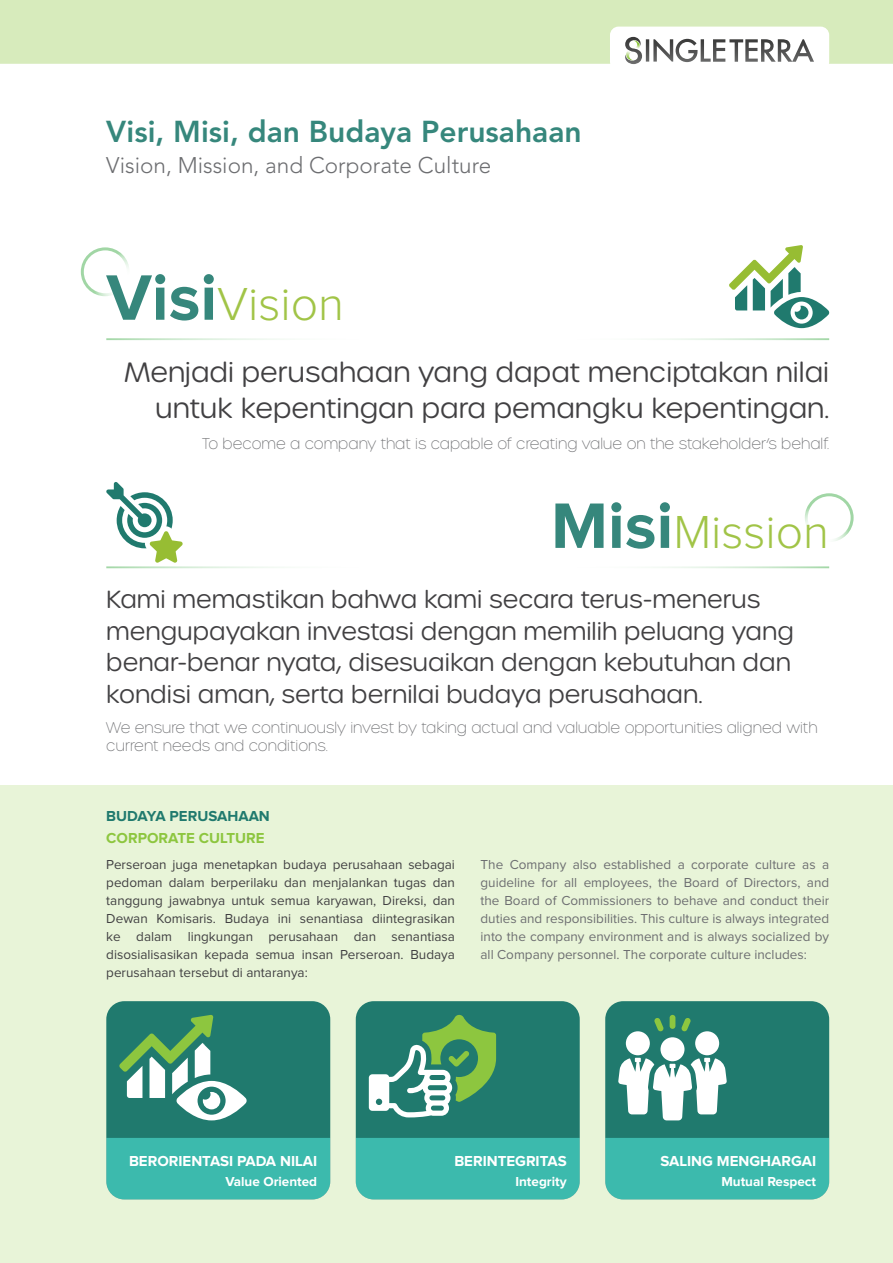
<style>
.page{position:relative;width:893px;height:1263px;background:#fff}
.page>*{position:absolute;margin:0;border:0;box-sizing:border-box;transform-origin:0 0}
.t1{font:300 48px "Proxima Nova";color:#a1c447}
.t2{font:800 30px "Avenir LT Std";color:#36877c}
.t3{font:300 27px/36px "Urbane Rounded";color:#414042;text-align:right}
.t4{font:300 24px/31.5px "Urbane Rounded";color:#414042}
.t5{font:300 22.5px "Avenir LT Std";color:#6d6e71}
.t6{font:100 15px/18px "Urbane Rounded";color:#6d6e71}
.t7{font:700 15px "Proxima Nova";color:#fff}
.t8{font:700 15px "Proxima Nova";color:#207a6e}
.t9{font:700 15px "Proxima Nova";color:#8dc63f}
.t10{font:13.5px/18px "Proxima Nova";color:#414042;text-align:justify}
.t11{font:13.5px/18px "Proxima Nova";color:#6d6e71;text-align:justify}
.t12{font:700 13.5px "Proxima Nova";color:#fff}
.s1{font-weight:700;font-size:66.45px;color:#36877c}
</style>
<div class="page">
<svg style="left:0;top:0;width:893px;height:64px;background:#d9ecc0"></svg>
<svg style="left:625px;top:37px;width:189px;height:27px"></svg>
<div style="left:0;top:785px;width:893px;height:478px;background:#e8f4d8"></div>
<div style="left:81px;top:247px;width:49px;height:49px;border:3px solid #41ad49;border-radius:50%"></div>
<div style="left:805px;top:493px;width:49px;height:49px;border:3px solid #41ad49;border-radius:50%"></div>
<hr style="left:106px;top:338px;width:723px;height:2px;background:#41ad49">
<hr style="left:106px;top:566px;width:723px;height:2px;background:#41ad49">
<div style="left:106px;top:1001px;width:224px;height:198px;background:#207a6e;border-radius:18px"></div>
<div style="left:356px;top:1001px;width:224px;height:198px;background:#207a6e;border-radius:18px"></div>
<div style="left:605px;top:1001px;width:224px;height:198px;background:#207a6e;border-radius:18px"></div>
<svg style="left:119px;top:1015px;width:128px;height:105px"></svg>
<svg style="left:729px;top:245px;width:100px;height:83px"></svg>
<svg style="left:106px;top:482px;width:77px;height:81px"></svg>
<svg style="left:369px;top:1015px;width:127px;height:102px"></svg>
<div style="left:626px;top:1031px;width:24px;height:24px;background:#fff;border-radius:50%"></div>
<div style="left:695px;top:1031px;width:24px;height:24px;background:#fff;border-radius:50%"></div>
<svg style="left:618px;top:1058px;width:109px;height:62px"></svg>
<div style="left:660px;top:1037px;width:24px;height:24px;background:#fff;border-radius:50%"></div>
<div style="left:670px;top:1015px;width:5px;height:14px;background:#8dc63f;border-radius:3px"></div>
<svg style="left:681px;top:1018px;width:10px;height:13px"></svg>
<svg style="left:654px;top:1018px;width:10px;height:13px"></svg>
<div style="left:605px;top:1138px;width:224px;height:61px;background:#3cbaad"></div>
<div style="left:356px;top:1138px;width:224px;height:61px;background:#3cbaad"></div>
<div style="left:106px;top:1138px;width:224px;height:61px;background:#3cbaad"></div>
<h2 class="t2" style="left:106px;top:114px;width:477px">Visi, Misi, dan Budaya Perusahaan</h2>
<h3 class="t5" style="left:106px;top:152px;width:386px">Vision, Mission, and Corporate Culture</h3>
<h1 class="t1" style="left:106px;top:277px;width:239px"><span class="s1">Visi</span>Vision</h1>
<h3 class="t3" style="left:124px;top:355px;width:706px">Menjadi perusahaan yang dapat menciptakan nilai untuk kepentingan para pemangku kepentingan.</h3>
<p class="t6" style="left:202px;top:435px;width:629px">To become a company that is capable of creating value on the stakeholder’s behalf.</p>
<h1 class="t1" style="left:551px;top:505px;width:280px"><span class="s1">Misi</span>Mission</h1>
<h3 class="t4" style="left:106px;top:584px;width:689px">Kami memastikan bahwa kami secara terus-menerus mengupayakan investasi dengan memilih peluang yang benar-benar nyata, disesuaikan dengan kebutuhan dan kondisi aman, serta bernilai budaya perusahaan.</h3>
<p class="t6" style="left:106px;top:719px;width:713px">We ensure that we continuously invest by taking actual and valuable opportunities aligned with current needs and conditions.</p>
<p class="t8" style="left:106px;top:807px;width:165px">BUDAYA PERUSAHAAN</p>
<p class="t9" style="left:106px;top:830px;width:160px">CORPORATE CULTURE</p>
<p class="t10" style="left:106px;top:856px;width:350px">Perseroan juga menetapkan budaya perusahaan sebagai pedoman dalam berperilaku dan menjalankan tugas dan tanggung jawabnya untuk semua karyawan, Direksi, dan Dewan Komisaris. Budaya ini senantiasa diintegrasikan ke dalam lingkungan perusahaan dan senantiasa disosialisasikan kepada semua insan Perseroan. Budaya perusahaan tersebut di antaranya:</p>
<p class="t11" style="left:480px;top:856px;width:350px">The Company also established a corporate culture as a guideline for all employees, the Board of Directors, and the Board of Commissioners to behave and conduct their duties and responsibilities. This culture is always integrated into the company environment and is always socialized by all Company personnel. The corporate culture includes:</p>
<p class="t7" style="left:129px;top:1153px;width:190px">BERORIENTASI PADA NILAI</p>
<p class="t12" style="left:226px;top:1173px;width:93px">Value Oriented</p>
<p class="t7" style="left:454px;top:1153px;width:114px">BERINTEGRITAS</p>
<p class="t12" style="left:515px;top:1173px;width:53px">Integrity</p>
<p class="t7" style="left:660px;top:1153px;width:157px">SALING MENGHARGAI</p>
<p class="t12" style="left:721px;top:1173px;width:96px">Mutual Respect</p>
</div>
